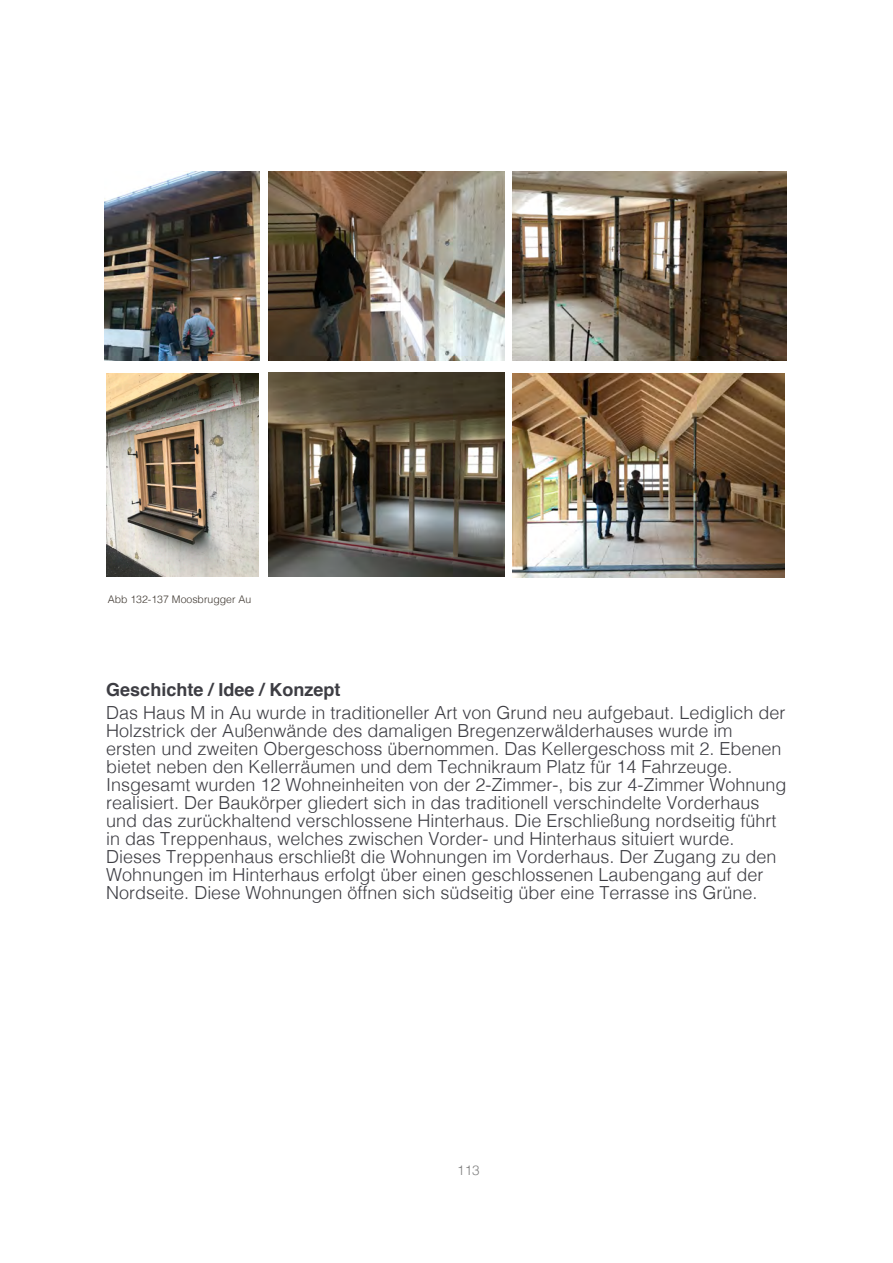
<style>
.page{position:relative;width:893px;height:1263px;background:#fff}
.page>*{position:absolute;margin:0;border:0;box-sizing:border-box;transform-origin:0 0}
.t1{font:300 18px/18px "Helvetica";color:#3d3d43}
.t2{font:700 18px "Helvetica";color:#3d3d43}
.t3{font:300 13.5px "Helvetica";color:#808080}
.t4{font:300 10.5px "Helvetica";color:#3f3831}
</style>
<div class="page">
<img style="left:513px;top:171px;width:274px;height:189px">
<img style="left:268px;top:372px;width:236px;height:204px">
<img style="left:268px;top:171px;width:236px;height:189px">
<img style="left:106px;top:373px;width:152px;height:203px">
<img style="left:513px;top:373px;width:272px;height:204px">
<img style="left:105px;top:171px;width:155px;height:189px">
<p class="t4" style="left:108px;top:595px;width:145px">Abb 132-137 Moosbrugger Au</p>
<p class="t2" style="left:106px;top:682px;width:236px">Geschichte / Idee / Konzept</p>
<p class="t1" style="left:106px;top:706px;width:682px">Das Haus M in Au wurde in traditioneller Art von Grund neu aufgebaut. Lediglich der Holzstrick der Außenwände des damaligen Bregenzerwälderhauses wurde im ersten und zweiten Obergeschoss übernommen. Das Kellergeschoss mit 2. Ebenen bietet neben den Kellerräumen und dem Technikraum Platz für 14 Fahrzeuge.<br>Insgesamt wurden 12 Wohneinheiten von der 2-Zimmer-, bis zur 4-Zimmer Wohnung realisiert. Der Baukörper gliedert sich in das traditionell verschindelte Vorderhaus und das zurückhaltend verschlossene Hinterhaus. Die Erschließung nordseitig führt in das Treppenhaus, welches zwischen Vorder- und Hinterhaus situiert wurde.<br>Dieses Treppenhaus erschließt die Wohnungen im Vorderhaus. Der Zugang zu den Wohnungen im Hinterhaus erfolgt über einen geschlossenen Laubengang auf der Nordseite. Diese Wohnungen öffnen sich südseitig über eine Terrasse ins Grüne.</p>
<p class="t3" style="left:457px;top:1165px;width:24px">113</p>
</div>
